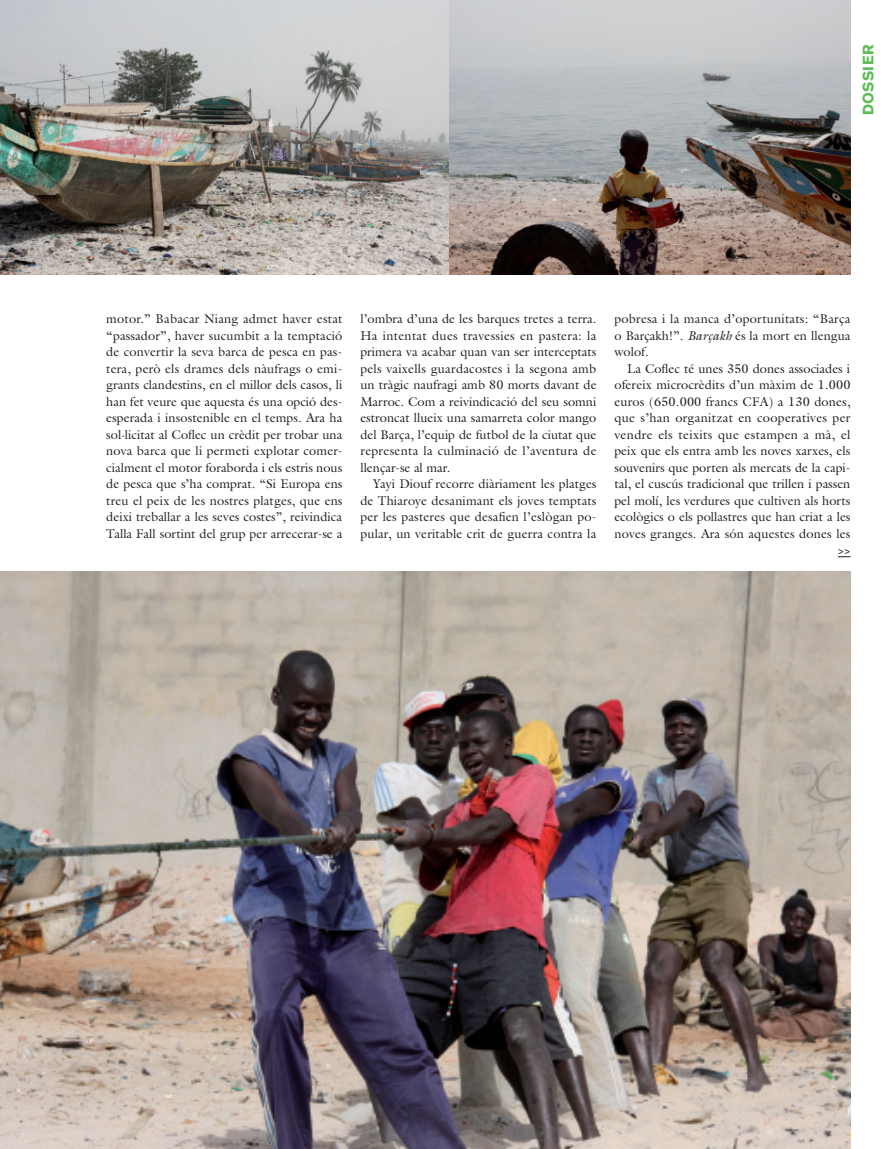
<style>
.page{position:relative;width:893px;height:1149px;background:#fff}
.page>*{position:absolute;margin:0;border:0;box-sizing:border-box;transform-origin:0 0}
.TITULAR_16_PT_CAST{font:700 15px "Akzidenz Grotesk BE";letter-spacing:.03em;color:#5ebc55}
.TXT_LECTURA_CAT{font:12.75px/16.5px "Galliard";letter-spacing:.015em;color:#231f20;text-align:justify}
.TXT_LECTURA_CAST{font:700 10.5px "Galliard";color:#231f20}
.s1{font-style:italic}
</style>
<div class="page">
<svg style="left:838px;top:556px;width:12px;height:1px"></svg>
<img style="left:448px;top:0;width:402px;height:274px">
<img style="left:0;top:0;width:448px;height:274px">
<img style="left:1px;top:571px;width:849px;height:577px">
<p class="TITULAR_16_PT_CAST" style="left:859px;top:115px;width:72px;rotate:-90deg">DOSSIER</p>
<p class="TXT_LECTURA_CAT" style="left:106px;top:310px;width:238px">motor.” Babacar Niang admet haver estat “passador”, haver sucumbit a la temptació de convertir la seva barca de pesca en pas&shy;tera, però els drames dels nàufrags o emi&shy;grants clandestins, en el millor dels casos, li han fet veure que aquesta és una opció des&shy;esperada i insostenible en el temps. Ara ha sol·licitat al Coflec un crèdit per trobar una nova barca que li permeti explotar comer&shy;cialment el motor foraborda i els estris nous de pesca que s’ha comprat. “Si Europa ens treu el peix de les nostres platges, que ens deixi treballar a les seves costes”, reivindica Talla Fall sortint del grup per arrecerar-se a</p>
<p class="TXT_LECTURA_CAT" style="left:360px;top:310px;width:238px">l’ombra d’una de les barques tretes a terra.<br>Ha intentat dues travessies en pastera: la primera va acabar quan van ser interceptats pels vaixells guardacostes i la segona amb un tràgic naufragi amb 80 morts davant de Marroc. Com a reivindicació del seu somni estroncat llueix una samarreta color mango del Barça, l’equip de futbol de la ciutat que representa la culminació de l’aventura de llençar-se al mar.</p>
<p class="TXT_LECTURA_CAT" style="left:360px;top:475px;width:238px;text-indent:13px">Yayi Diouf recorre diàriament les platges de Thiaroye desanimant els joves temptats per les pasteres que desafien l’eslògan po&shy;pular, un veritable crit de guerra contra la</p>
<p class="TXT_LECTURA_CAT" style="left:614px;top:310px;width:238px">pobresa i la manca d’oportunitats: “Barça o Barçakh!”. <span class="s1">Barçakh</span> és la mort en llengua wolof.</p>
<p class="TXT_LECTURA_CAT" style="left:614px;top:360px;width:238px;text-indent:13px">La Coflec té unes 350 dones associades i ofereix microcrèdits d’un màxim de 1.000 euros (650.000 francs CFA) a 130 dones, que s’han organitzat en cooperatives per vendre els teixits que estampen a mà, el peix que els entra amb les noves xarxes, els souvenirs que porten als mercats de la capi&shy;tal, el cuscús tradicional que trillen i passen pel molí, les verdures que cultiven als horts ecològics o els pollastres que han criat a les noves granges. Ara són aquestes dones les</p>
<p class="TXT_LECTURA_CAST" style="left:838px;top:544px;width:14px">&gt;&gt;</p>
</div>
